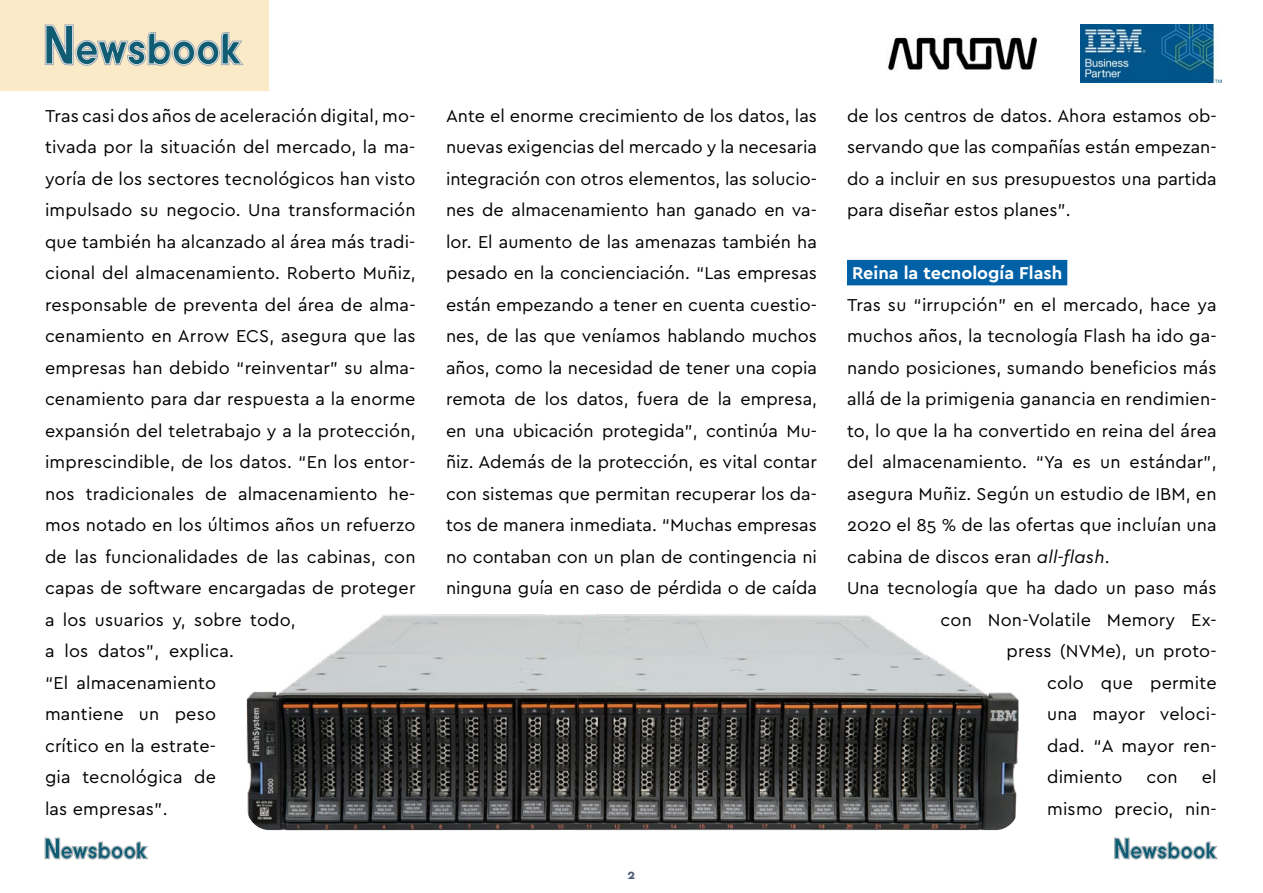
<style>
.page{position:relative;width:1263px;height:893px;background:#fff}
.page>*{position:absolute;margin:0;border:0;box-sizing:border-box;transform-origin:0 0}
.t1{font:18px/31.5px "Cera Pro";letter-spacing:.01em;color:#000;text-align:justify}
.t2{font:700 18px "Cera Pro";color:#fff}
.t3{font:700 13.5px "Cera Pro";color:#4d5d79}
.s1{font-style:italic}
</style>
<div class="page">
<div style="left:0;top:0;width:268px;height:90px;background:#fbeac8"></div>
<svg style="left:45px;top:25px;width:198px;height:41px"></svg>
<svg style="left:45px;top:838px;width:103px;height:21px"></svg>
<svg style="left:1114px;top:838px;width:103px;height:21px"></svg>
<img style="left:1081px;top:25px;width:140px;height:58px">
<img style="left:888px;top:37px;width:149px;height:34px">
<div style="left:847px;top:260px;width:220px;height:25px;background:#0061a7"></div>
<img style="left:246px;top:614px;width:772px;height:216px">
<p class="t1" style="left:45px;top:99px;width:372px;text-align:left">Tras casi dos años de aceleración digital, mo&shy;tivada por la situación del mercado, la ma&shy;yoría de los sectores tecnológicos han visto impulsado su negocio. Una transformación que también ha alcanzado al área más tradi&shy;cional del almacenamiento. Roberto Muñiz, responsable de preventa del área de alma&shy;cenamiento en Arrow ECS, asegura que las empresas han debido “reinventar” su alma&shy;cenamiento para dar respuesta a la enorme expansión del teletrabajo y a la protección, imprescindible, de los datos. “En los entor&shy;nos tradicionales de almacenamiento he&shy;mos notado en los últimos años un refuerzo de las funcionalidades de las cabinas, con capas de software encargadas de proteger a los usuarios y, sobre todo,<br>a los datos”, explica.<br>“El almacenamiento<br>mantiene un peso<br>crítico en la estrate-<br>gia tecnológica de<br>las empresas”.</p>
<p class="t1" style="left:446px;top:99px;width:372px">Ante el enorme crecimiento de los datos, las nuevas exigencias del mercado y la necesaria integración con otros elementos, las solucio&shy;nes de almacenamiento han ganado en va&shy;lor. El aumento de las amenazas también ha pesado en la concienciación. “Las empresas están empezando a tener en cuenta cuestio&shy;nes, de las que veníamos hablando muchos años, como la necesidad de tener una copia remota de los datos, fuera de la empresa, en una ubicación protegida”, continúa Mu&shy;ñiz. Además de la protección, es vital contar con sistemas que permitan recuperar los da&shy;tos de manera inmediata. “Muchas empresas no contaban con un plan de contingencia ni ninguna guía en caso de pérdida o de caída</p>
<p class="t1" style="left:847px;top:99px;width:371px">de los centros de datos. Ahora estamos ob&shy;servando que las compañías están empezan&shy;do a incluir en sus presupuestos una partida para diseñar estos planes”.</p>
<p class="t2" style="left:852px;top:261px;width:212px">Reina la tecnología Flash</p>
<p class="t1" style="left:847px;top:288px;width:371px">Tras su “irrupción” en el mercado, hace ya</p>
<p class="t1" style="left:847px;top:319px;width:371px">muchos años, la tecnología Flash ha ido ga-</p>
<p class="t1" style="left:847px;top:351px;width:371px">nando posiciones, sumando beneficios más</p>
<p class="t1" style="left:847px;top:382px;width:371px">allá de la primigenia ganancia en rendimien-</p>
<p class="t1" style="left:847px;top:414px;width:371px">to, lo que la ha convertido en reina del área</p>
<p class="t1" style="left:847px;top:445px;width:371px">del almacenamiento. “Ya es un estándar”,</p>
<p class="t1" style="left:847px;top:477px;width:371px">asegura Muñiz. Según un estudio de IBM, en</p>
<p class="t1" style="left:847px;top:508px;width:371px">2020 el 85 % de las ofertas que incluían una</p>
<p class="t1" style="left:847px;top:540px;width:264px">cabina de discos eran <span class="s1">all-flash</span>.</p>
<p class="t1" style="left:847px;top:571px;width:371px">Una tecnología que ha dado un paso más</p>
<p class="t1" style="left:941px;top:603px;width:277px">con Non-Volatile Memory Ex-</p>
<p class="t1" style="left:1006px;top:634px;width:212px">press (NVMe), un proto-</p>
<p class="t1" style="left:1047px;top:666px;width:171px">colo que permite</p>
<p class="t1" style="left:1047px;top:697px;width:171px">una mayor veloci-</p>
<p class="t1" style="left:1047px;top:729px;width:171px">dad. “A mayor ren-</p>
<p class="t1" style="left:1047px;top:760px;width:77px">dimiento</p>
<p class="t1" style="left:1146px;top:760px;width:33px">con</p>
<p class="t1" style="left:1047px;top:760px;width:171px;text-align:right">el<br>mismo precio, nin-</p>
<p class="t3" style="left:627px;top:865px;width:9px">2</p>
</div>
